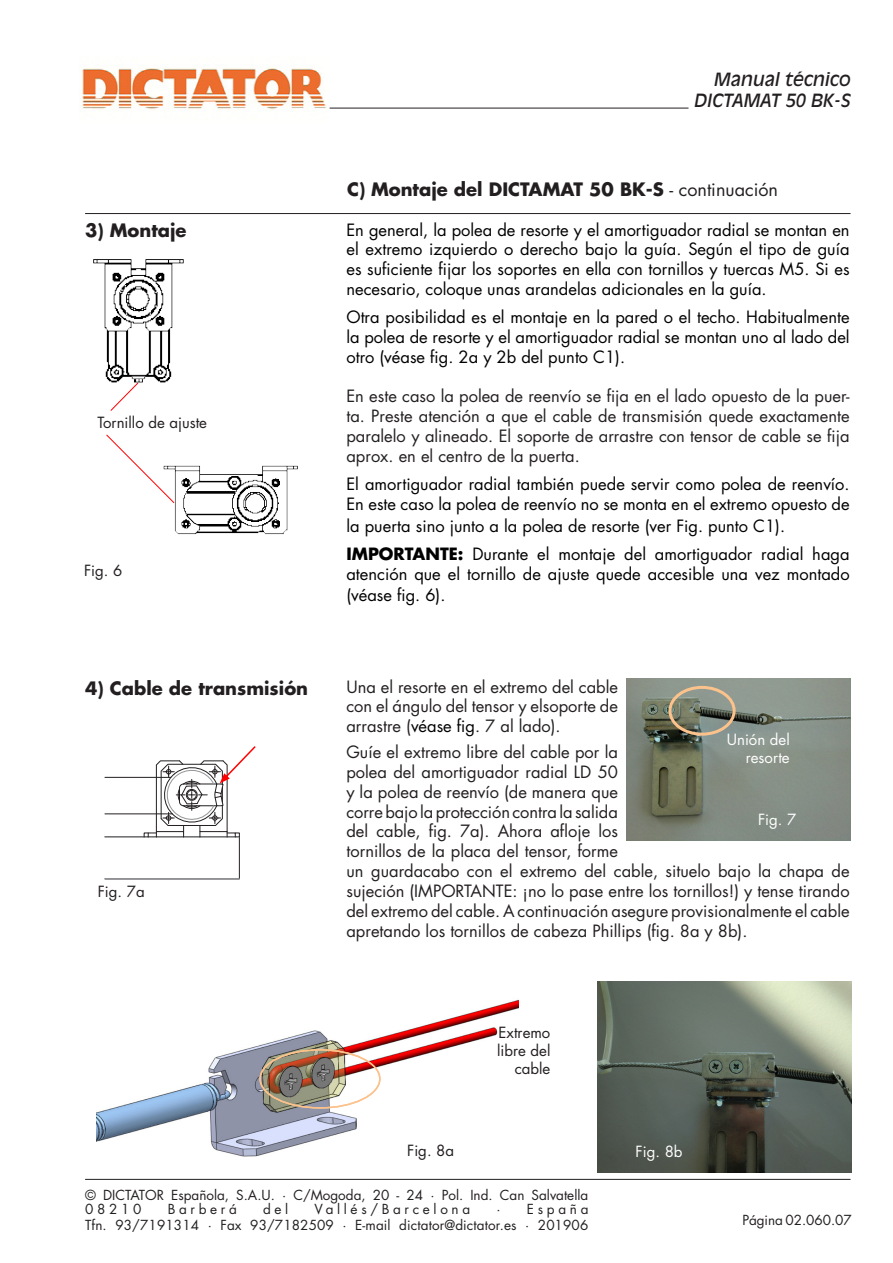
<style>
.page{position:relative;width:893px;height:1263px;background:#fff}
.page>*{position:absolute;margin:0;border:0;box-sizing:border-box;transform-origin:0 0}
.Titel_20{font:700 18px "Futura Std";color:#231f20}
.t1{font:italic 18px/21.6px "Antique Olive Std";color:#231f20;text-align:right}
.Titel_20-2{font:16.5px/19.8px "Futura Std";color:#231f20;text-align:justify}
.t2{font:16.5px/19.8px "Futura Std";color:#000;text-align:justify}
.t3{font:15px/18px "Futura Std";color:#231f20;text-align:right}
.t4{font:15px/18px "Futura Std";color:#fff;text-align:right}
.t5{font:13.5px/14.2px "Futura Std";letter-spacing:.01em;color:#231f20}
.t6{font:13.5px "Futura Std";letter-spacing:.275em;color:#231f20}
.s1{font-weight:400}
.s2{font-weight:700}
.s3{color:#000}
</style>
<div class="page">
<img style="left:82px;top:65px;width:248px;height:47px">
<hr style="left:85px;top:1179px;width:765px;height:1px;background:#231f20">
<hr style="left:85px;top:213px;width:765px;height:1px;background:#231f20">
<hr style="left:330px;top:108px;width:358px;height:1px;background:#231f20">
<img style="left:597px;top:981px;width:255px;height:191px">
<img style="left:93px;top:259px;width:91px;height:124px">
<img style="left:174px;top:465px;width:124px;height:70px">
<img style="left:626px;top:678px;width:224px;height:162px">
<img style="left:97px;top:1000px;width:421px;height:157px">
<svg style="left:105px;top:746px;width:151px;height:133px"></svg>
<div style="left:668px;top:686px;width:68px;height:50px;border:3px solid #fcc28c;border-radius:50%"></div>
<svg style="left:110px;top:382px;width:29px;height:29px"></svg>
<svg style="left:106px;top:434px;width:69px;height:70px"></svg>
<div style="left:259px;top:1049px;width:122px;height:60px;border:2px solid #fcc28c;border-radius:50%"></div>
<p class="t1" style="left:694px;top:68px;width:158px">Manual técnico<br>DICTAMAT 50 BK-S</p>
<p class="Titel_20" style="left:347px;top:177px;width:432px">C) Montaje del DICTAMAT 50 BK-S <span class="s1">- continuación</span></p>
<p class="Titel_20" style="left:85px;top:219px;width:103px">3) Montaje</p>
<p class="t2" style="left:346px;top:220px;width:505px">En general, la polea de resorte y el amortiguador radial se montan en el extremo izquierdo o derecho bajo la guía. Según el tipo de guía es suficiente fijar los soportes en ella con tornillos y tuercas M5. Si es necesario, coloque unas arandelas adicionales en la guía.</p>
<p class="t2" style="left:346px;top:307px;width:505px">Otra posibilidad es el montaje en la pared o el techo. Habitualmente la polea de resorte y el amortiguador radial se montan uno al lado del otro (véase fig. 2a y 2b del punto C1).</p>
<p class="Titel_20-2" style="left:346px;top:387px;width:505px">En este caso la polea de reenvío se fija en el lado opuesto de la puer&shy;ta. Preste atención a que el cable de transmisión quede exactamente paralelo y alineado. El soporte de arrastre con tensor de cable se fija aprox. en el centro de la puerta.</p>
<p class="t2" style="left:346px;top:474px;width:505px">El amortiguador radial también puede servir como polea de reenvío.<br>En este caso la polea de reenvío no se monta en el extremo opuesto de</p>
<p class="t2" style="left:346px;top:516px;width:440px">la puerta sino junto a la polea de resorte (ver Fig. punto C1).</p>
<p class="t2" style="left:346px;top:544px;width:505px"><span class="s2">IMPORTANTE:</span> Durante el montaje del amortiguador radial haga atención que el tornillo de ajuste quede accesible una vez montado</p>
<p class="t2" style="left:346px;top:585px;width:100px">(véase fig. 6).</p>
<p class="t3" style="left:98px;top:413px;width:111px">Tornillo de ajuste</p>
<p class="t3" style="left:84px;top:561px;width:40px">Fig. 6</p>
<p class="Titel_20" style="left:85px;top:676px;width:225px">4) Cable de transmisión</p>
<p class="t3" style="left:98px;top:882px;width:48px">Fig. 7a</p>
<p class="Titel_20-2" style="left:346px;top:677px;width:273px">Una el resorte en el extremo del cable con el ángulo del tensor y elsoporte de arrastre (<span class="s3">véase fig</span>. 7 al lado).</p>
<p class="Titel_20-2" style="left:346px;top:742px;width:505px;text-align:left">Guíe el extremo libre del cable por la<br>polea del amortiguador radial LD 50<br>y la polea de reenvío (de manera que<br>corre bajo la protección contra la salida<br>del cable, fig. 7a). Ahora afloje los<br>tornillos de la placa del tensor, forme<br>un guardacabo con el extremo del cable, situelo bajo la chapa de sujeción (IMPORTANTE: ¡no lo pase entre los tornillos!) y tense tirando del extremo del cable. A continuación asegure provisionalmente el cable apretando los tornillos de cabeza Phillips (fig. 8a y 8b).</p>
<p class="t4" style="left:727px;top:731px;width:64px">Unión del resorte</p>
<p class="t4" style="left:758px;top:810px;width:40px">Fig. 7</p>
<p class="t3" style="left:407px;top:1142px;width:48px">Fig. 8a</p>
<p class="t3" style="left:497px;top:1024px;width:55px">Extremo libre del cable</p>
<p class="t4" style="left:636px;top:1143px;width:48px">Fig. 8b</p>
<p class="t5" style="left:85px;top:1188px;width:505px">© DICTATOR Española, S.A.U. · C/Mogoda, 20 - 24 · Pol. Ind. Can Salvatella<br>08210</p>
<p class="t6" style="left:168px;top:1200px;width:71px">Barberá</p>
<p class="t5" style="left:263px;top:1202px;width:27px">del</p>
<p class="t6" style="left:315px;top:1200px;width:157px">Vallés/Barcelona</p>
<p class="t5" style="left:85px;top:1201px;width:505px;line-height:16.2px;text-align:right">· España<br>Tfn. 93/7191314 · Fax 93/7182509 · E-mail dictator@dictator.es · 201906</p>
<p class="t5" style="left:742px;top:1213px;width:111px">Página 02.060.07</p>
</div>
